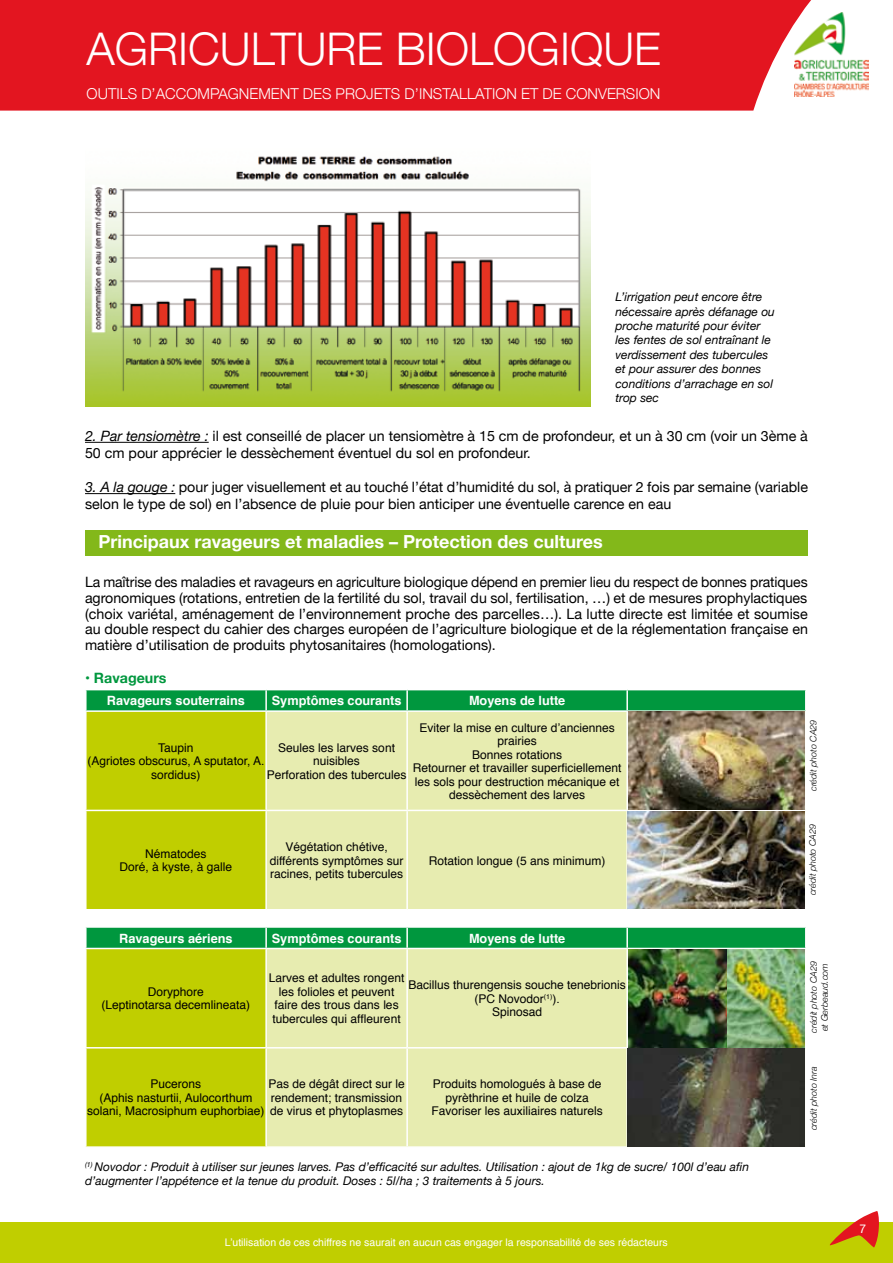
<style>
.page{position:relative;width:893px;height:1263px;background:#fff}
.page>*{position:absolute;margin:0;border:0;box-sizing:border-box;transform-origin:0 0}
.t1{font:300 45px "Helvetica Neue";color:#fff}
.t2{font:700 18px "Helvetica Neue";color:#fff}
.t3{font:300 15px "Helvetica Neue";color:#fff}
.t4{font:14.25px/15.8px "Helvetica Neue";color:#000}
.t5{font:700 14.25px "Helvetica Neue";color:#00973e}
.t6{font:700 12.75px "Helvetica";color:#fff}
.t7{font:12px/13.5px "Helvetica";color:#000;text-align:center}
.t8{font:italic 12px/14.4px "Helvetica Neue";color:#000}
.t9{font:12px "Helvetica Neue";color:#fff}
.t10{font:10.5px "Helvetica";color:#fff}
.t11{font:italic 300 9px/10.8px "Helvetica Neue";color:#000}
.s1{font-style:italic}
</style>
<div class="page">
<div style="left:0;top:1222px;width:893px;height:41px;background:#c0ce00"></div>
<svg style="left:830px;top:1211px;width:49px;height:36px"></svg>
<img style="left:839px;top:13px;width:29px;height:78px">
<svg style="left:0;top:0;width:839px;height:111px;background:#e3252e"></svg>
<hr style="left:85px;top:442px;width:124px;height:1px;background:#000">
<hr style="left:85px;top:493px;width:90px;height:1px;background:#000">
<img style="left:85px;top:156px;width:505px;height:251px">
<div style="left:85px;top:530px;width:723px;height:25px;background:#83b81a"></div>
<svg style="left:86px;top:690px;width:720px;height:219px;background:#c0d96f"></svg>
<hr style="left:85px;top:710px;width:181px;height:2px;background:#fff">
<hr style="left:85px;top:712px;width:2px;height:98px;background:#fff">
<hr style="left:266px;top:710px;width:141px;height:2px;background:#fff">
<hr style="left:265px;top:712px;width:2px;height:98px;background:#fff">
<hr style="left:407px;top:710px;width:220px;height:2px;background:#fff">
<hr style="left:406px;top:712px;width:2px;height:98px;background:#fff">
<hr style="left:627px;top:710px;width:179px;height:2px;background:#fff">
<hr style="left:626px;top:712px;width:2px;height:98px;background:#fff">
<hr style="left:805px;top:712px;width:1px;height:98px;background:#fff">
<hr style="left:85px;top:810px;width:181px;height:1px;background:#fff">
<hr style="left:85px;top:811px;width:2px;height:98px;background:#fff">
<hr style="left:266px;top:810px;width:141px;height:1px;background:#fff">
<hr style="left:265px;top:811px;width:2px;height:98px;background:#fff">
<hr style="left:407px;top:810px;width:220px;height:1px;background:#fff">
<hr style="left:406px;top:811px;width:2px;height:98px;background:#fff">
<hr style="left:627px;top:810px;width:179px;height:1px;background:#fff">
<hr style="left:626px;top:811px;width:2px;height:98px;background:#fff">
<hr style="left:805px;top:811px;width:1px;height:98px;background:#fff">
<img style="left:628px;top:712px;width:177px;height:197px">
<svg style="left:86px;top:927px;width:720px;height:219px;background:#c2da72"></svg>
<hr style="left:85px;top:948px;width:181px;height:1px;background:#fff">
<hr style="left:85px;top:949px;width:2px;height:98px;background:#fff">
<hr style="left:266px;top:948px;width:141px;height:1px;background:#fff">
<hr style="left:265px;top:949px;width:2px;height:98px;background:#fff">
<hr style="left:407px;top:948px;width:220px;height:1px;background:#fff">
<hr style="left:406px;top:949px;width:2px;height:98px;background:#fff">
<hr style="left:627px;top:948px;width:179px;height:1px;background:#fff">
<hr style="left:626px;top:949px;width:2px;height:98px;background:#fff">
<hr style="left:805px;top:949px;width:1px;height:98px;background:#fff">
<hr style="left:85px;top:1047px;width:181px;height:1px;background:#fff">
<hr style="left:85px;top:1048px;width:2px;height:98px;background:#fff">
<hr style="left:266px;top:1047px;width:141px;height:1px;background:#fff">
<hr style="left:265px;top:1048px;width:2px;height:98px;background:#fff">
<hr style="left:407px;top:1047px;width:220px;height:1px;background:#fff">
<hr style="left:406px;top:1048px;width:2px;height:98px;background:#fff">
<hr style="left:627px;top:1047px;width:179px;height:1px;background:#fff">
<hr style="left:626px;top:1048px;width:2px;height:98px;background:#fff">
<hr style="left:805px;top:1048px;width:1px;height:98px;background:#fff">
<img style="left:628px;top:949px;width:176px;height:197px">
<h1 class="t1" style="left:86px;top:13px;width:576px">AGRICULTURE BIOLOGIQUE</h1>
<p class="t3" style="left:87px;top:82px;width:575px">OUTILS D’ACCOMPAGNEMENT DES PROJETS D’INSTALLATION ET DE CONVERSION</p>
<p class="t8" style="left:615px;top:290px;width:161px">L’irrigation peut encore être nécessaire après défanage ou proche maturité pour éviter les fentes de sol entraînant le verdissement des tubercules et pour assurer des bonnes conditions d’arrachage en sol trop sec</p>
<p class="t4" style="left:85px;top:428px;width:724px;line-height:17.1px"><span class="s1">2. Par tensiomètre :</span> il est conseillé de placer un tensiomètre à 15 cm de profondeur, et un à 30 cm (voir un 3ème à<br>50 cm pour apprécier le dessèchement éventuel du sol en profondeur.</p>
<p class="t4" style="left:85px;top:479px;width:724px;line-height:17.1px"><span class="s1">3. A la gouge :</span> pour juger visuellement et au touché l’état d’humidité du sol, à pratiquer 2 fois par semaine (variable selon le type de sol) en l’absence de pluie pour bien anticiper une éventuelle carence en eau</p>
<p class="t2" style="left:99px;top:527px;width:506px">Principaux ravageurs et maladies – Protection des cultures</p>
<p class="t4" style="left:85px;top:575px;width:724px;text-align:justify">La maîtrise des maladies et ravageurs en agriculture biologique dépend en premier lieu du respect de bonnes pratiques agronomiques (rotations, entretien de la fertilité du sol, travail du sol, fertilisation, …) et de mesures prophylactiques (choix variétal, aménagement de l’environnement proche des parcelles…). La lutte directe est limitée et soumise au double respect du cahier des charges européen de l’agriculture biologique et de la réglementation française en matière d’utilisation de produits phytosanitaires (homologations).</p>
<p class="t5" style="left:85px;top:667px;width:83px">• Ravageurs</p>
<p class="t6" style="left:107px;top:690px;width:140px">Ravageurs souterrains</p>
<p class="t6" style="left:272px;top:690px;width:131px">Symptômes courants</p>
<p class="t6" style="left:469px;top:690px;width:98px">Moyens de lutte</p>
<p class="t7" style="left:88px;top:741px;width:178px">Taupin<br>(Agriotes obscurus, A sputator, A. sordidus)</p>
<p class="t7" style="left:267px;top:741px;width:141px">Seules les larves sont nuisibles<br>Perforation des tubercules</p>
<p class="t11" style="left:807px;top:791px;width:73px;rotate:-90deg">crédit photo CA29</p>
<p class="t11" style="left:807px;top:895px;width:73px;rotate:-90deg">crédit photo CA29</p>
<p class="t7" style="left:413px;top:721px;width:210px">Eviter la mise en culture d’anciennes prairies<br>Bonnes rotations<br>Retourner et travailler superficiellement les sols pour destruction mécanique et dessèchement des larves</p>
<p class="t7" style="left:120px;top:847px;width:114px">Nématodes<br>Doré, à kyste, à galle</p>
<p class="t7" style="left:270px;top:840px;width:135px">Végétation chétive, différents symptômes sur racines, petits tubercules</p>
<p class="t7" style="left:429px;top:854px;width:178px">Rotation longue (5 ans minimum)</p>
<p class="t6" style="left:119px;top:928px;width:115px">Ravageurs aériens</p>
<p class="t6" style="left:272px;top:928px;width:131px">Symptômes courants</p>
<p class="t6" style="left:469px;top:928px;width:98px">Moyens de lutte</p>
<p class="t7" style="left:102px;top:985px;width:150px">Doryphore<br>(Leptinotarsa decemlineata)</p>
<p class="t7" style="left:269px;top:972px;width:137px">Larves et adultes rongent les folioles et peuvent faire des trous dans les tubercules qui affleurent</p>
<p class="t7" style="left:408px;top:978px;width:219px">Bacillus thurengensis souche tenebrionis (PC Novodor<sup>(1)</sup>).<br>Spinosad</p>
<p class="t7" style="left:87px;top:1078px;width:179px">Pucerons<br>(Aphis nasturtii, Aulocorthum solani, Macrosiphum euphorbiae)</p>
<p class="t7" style="left:269px;top:1078px;width:138px;text-align:left">Pas de dégât direct sur le rendement; transmission de virus et phytoplasmes</p>
<p class="t7" style="left:431px;top:1078px;width:173px">Produits homologués à base de pyrèthrine et huile de colza<br>Favoriser les auxiliaires naturels</p>
<p class="t8" style="left:85px;top:1160px;width:666px"><sup>(1)</sup> Novodor : Produit à utiliser sur jeunes larves. Pas d’efficacité sur adultes. Utilisation : ajout de 1kg de sucre/ 100l d’eau afin d’augmenter l’appétence et la tenue du produit. Doses : 5l/ha ; 3 traitements à 5 jours.</p>
<p class="t10" style="left:225px;top:1234px;width:444px">L’utilisation de ces chiffres ne saurait en aucun cas engager la responsabilité de ses rédacteurs</p>
<p class="t11" style="left:808px;top:1033px;width:73px;rotate:-90deg">crédit photo CA29 et Gerbeaud.com</p>
<p class="t11" style="left:808px;top:1130px;width:65px;rotate:-90deg">crédit photo Inra</p>
<p class="t9" style="left:859px;top:1220px;width:8px">7</p>
</div>
